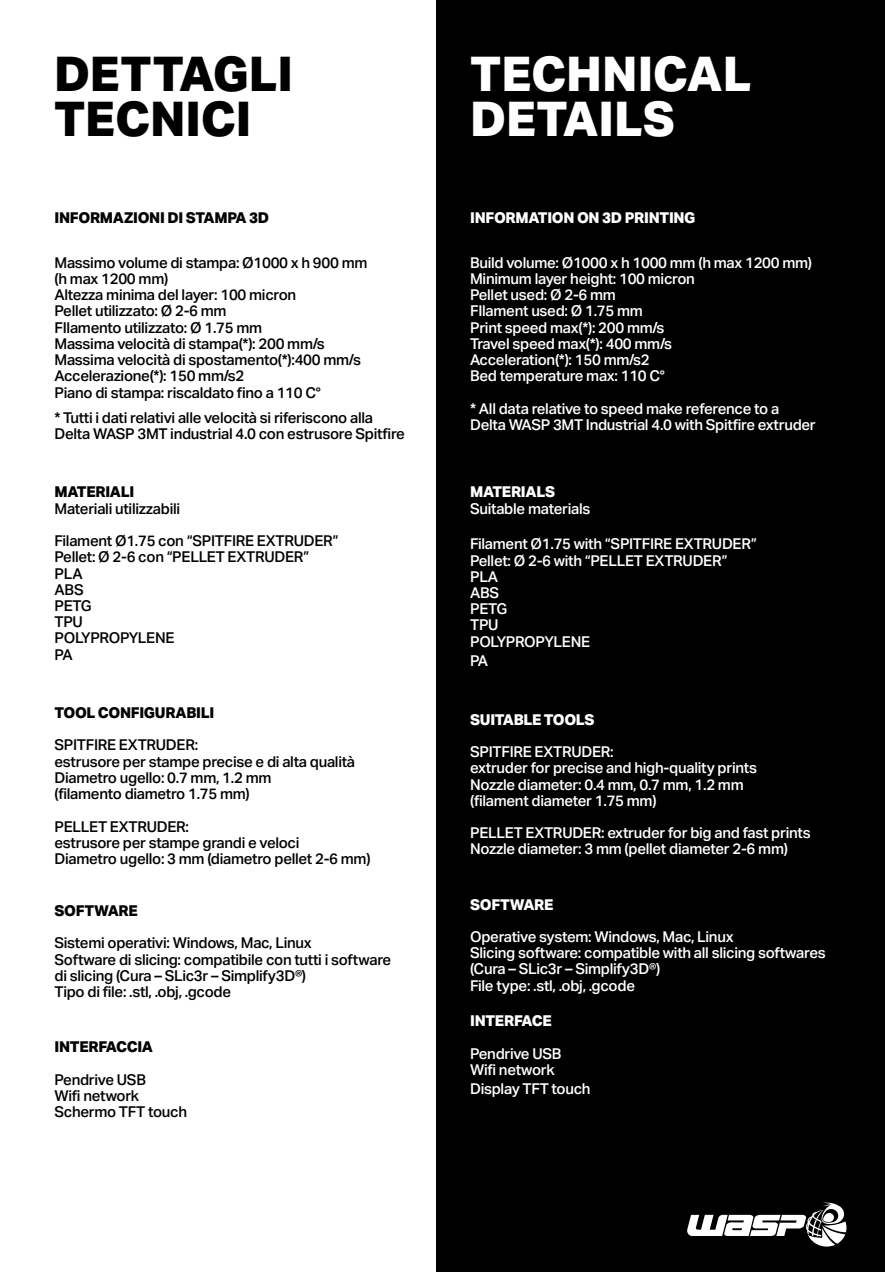
<style>
.page{position:relative;width:885px;height:1272px;background:#fff}
.page>*{position:absolute;margin:0;border:0;box-sizing:border-box;transform-origin:0 0}
.t1{font:800 48px/45px "Aktiv Grotesk";color:#fff}
.t2{font:800 48px/45px "Aktiv Grotesk";color:#000}
.t3{font:500 15px/16.2px "Aktiv Grotesk";letter-spacing:-.02em;color:#020303}
.t4{font:500 15px/16.2px "Aktiv Grotesk";letter-spacing:-.02em;color:#fff}
.t5{font:800 15px "Aktiv Grotesk";letter-spacing:-.02em;color:#020303}
.t6{font:800 15px "Aktiv Grotesk";letter-spacing:-.02em;color:#fff}
</style>
<div class="page">
<div style="left:437px;top:0;width:447px;height:1271px;background:#000"></div>
<svg style="left:687px;top:1202px;width:159px;height:44px"></svg>
<h1 class="t2" style="left:54px;top:51px;width:240px">DETTAGLI<br>TECNICI</h1>
<h1 class="t1" style="left:470px;top:51px;width:282px">TECHNICAL<br>DETAILS</h1>
<p class="t5" style="left:55px;top:208px;width:216px">INFORMAZIONI DI STAMPA 3D</p>
<p class="t3" style="left:55px;top:254px;width:314px">Massimo volume di stampa: Ø1000 x h 900 mm (h max 1200 mm)<br>Altezza minima del layer: 100 micron<br>Pellet utilizzato: Ø 2-6 mm<br>FIlamento utilizzato: Ø 1.75 mm<br>Massima velocità di stampa(*): 200 mm/s Massima velocità di spostamento(*):400 mm/s Accelerazione(*): 150 mm/s2<br>Piano di stampa: riscaldato fino a 110 C°</p>
<p class="t3" style="left:55px;top:409px;width:352px">* Tutti i dati relativi alle velocità si riferiscono alla<br>Delta WASP 3MT industrial 4.0 con estrusore Spitfire</p>
<p class="t5" style="left:55px;top:482px;width:81px">MATERIALI</p>
<p class="t3" style="left:55px;top:492px;width:286px;line-height:32.4px">Materiali utilizzabili<br>Filament Ø1.75 con “SPITFIRE EXTRUDER”</p>
<p class="t3" style="left:55px;top:548px;width:256px">Pellet: Ø 2-6 con “PELLET EXTRUDER”<br>PLA<br>ABS<br>PETG<br>TPU<br>POLYPROPYLENE<br>PA</p>
<p class="t5" style="left:55px;top:703px;width:161px">TOOL CONFIGURABILI</p>
<p class="t3" style="left:55px;top:736px;width:302px">SPITFIRE EXTRUDER:<br>estrusore per stampe precise e di alta qualità<br>Diametro ugello: 0.7 mm, 1.2 mm<br>(filamento diametro 1.75 mm)</p>
<p class="t3" style="left:55px;top:817px;width:317px">PELLET EXTRUDER:<br>estrusore per stampe grandi e veloci<br>Diametro ugello: 3 mm (diametro pellet 2-6 mm)</p>
<p class="t5" style="left:55px;top:900px;width:85px">SOFTWARE</p>
<p class="t3" style="left:55px;top:934px;width:338px">Sistemi operativi: Windows, Mac, Linux<br>Software di slicing: compatibile con tutti i software di slicing (Cura – SLic3r – Simplify3D®)<br>Tipo di file: .stl, .obj, .gcode</p>
<p class="t5" style="left:55px;top:1037px;width:100px">INTERFACCIA</p>
<p class="t3" style="left:55px;top:1070px;width:134px">Pendrive USB<br>Wifi network<br>Schermo TFT touch</p>
<p class="t6" style="left:470px;top:208px;width:227px">INFORMATION ON 3D PRINTING</p>
<p class="t4" style="left:470px;top:254px;width:343px">Build volume: Ø1000 x h 1000 mm (h max 1200 mm)<br>Minimum layer height: 100 micron<br>Pellet used: Ø 2-6 mm<br>FIlament used: Ø 1.75 mm<br>Print speed max(*): 200 mm/s<br>Travel speed max(*): 400 mm/s<br>Acceleration(*): 150 mm/s2<br>Bed temperature max: 110 C°</p>
<p class="t4" style="left:470px;top:400px;width:347px">* All data relative to speed make reference to a<br>Delta WASP 3MT Industrial 4.0 with Spitfire extruder</p>
<p class="t6" style="left:470px;top:482px;width:86px">MATERIALS</p>
<p class="t4" style="left:470px;top:500px;width:122px">Suitable materials</p>
<p class="t4" style="left:470px;top:535px;width:288px">Filament Ø1.75 with “SPITFIRE EXTRUDER”<br>Pellet: Ø 2-6 with “PELLET EXTRUDER”<br>PLA<br>ABS<br>PETG<br>TPU<br>POLYPROPYLENE</p>
<p class="t4" style="left:470px;top:652px;width:20px">PA</p>
<p class="t6" style="left:470px;top:709px;width:126px">SUITABLE TOOLS</p>
<p class="t4" style="left:470px;top:743px;width:288px">SPITFIRE EXTRUDER:<br>extruder for precise and high-quality prints Nozzle diameter: 0.4 mm, 0.7 mm, 1.2 mm (filament diameter 1.75 mm)</p>
<p class="t4" style="left:470px;top:824px;width:342px">PELLET EXTRUDER: extruder for big and fast prints<br>Nozzle diameter: 3 mm (pellet diameter 2-6 mm)</p>
<p class="t6" style="left:470px;top:894px;width:85px">SOFTWARE</p>
<p class="t4" style="left:470px;top:928px;width:357px">Operative system: Windows, Mac, Linux<br>Slicing software: compatible with all slicing softwares (Cura – SLic3r – Simplify3D®)<br>File type: .stl, .obj, .gcode</p>
<p class="t6" style="left:470px;top:1011px;width:83px">INTERFACE</p>
<p class="t4" style="left:470px;top:1045px;width:93px">Pendrive USB<br>Wifi network</p>
<p class="t4" style="left:470px;top:1080px;width:122px">Display TFT touch</p>
</div>
